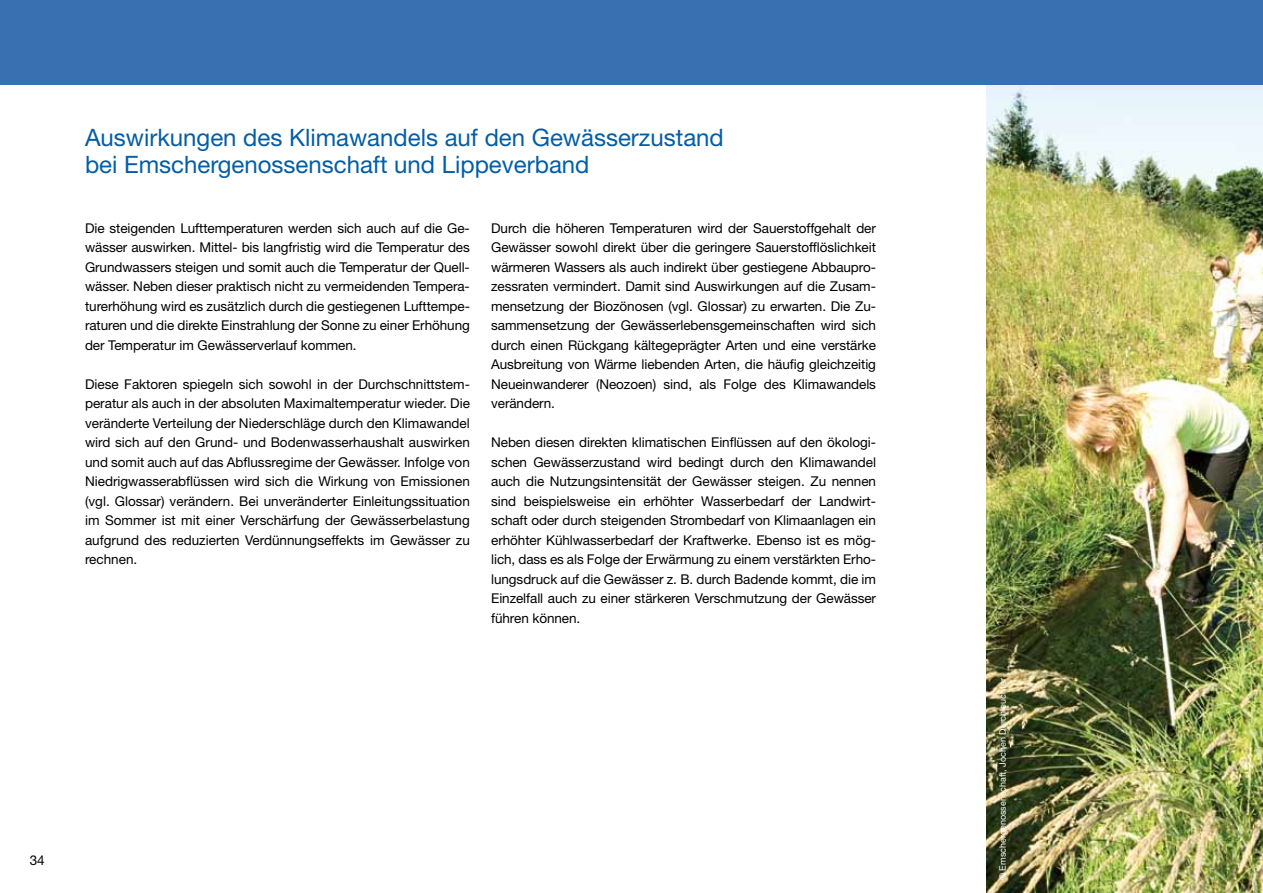
<style>
.page{position:relative;width:1263px;height:893px;background:#fff}
.page>*{position:absolute;margin:0;border:0;box-sizing:border-box;transform-origin:0 0}
.t1{font:24px/27px "Helvetica Neue LT Std";color:#045da5}
.t2{font:13.5px/19.5px "Helvetica Neue LT Std";letter-spacing:-.005em;color:#000;text-align:justify}
.t3{font:9px "Helvetica Neue LT Std";color:#fff}
</style>
<div class="page">
<img style="left:986px;top:85px;width:277px;height:808px">
<div style="left:0;top:0;width:1263px;height:85px;background:#3870b2"></div>
<h1 class="t1" style="left:85px;top:124px;width:640px">Auswirkungen des Klimawandels auf den Gewässerzustand bei Emschergenossenschaft und Lippeverband</h1>
<p class="t2" style="left:85px;top:218px;width:386px">Die steigenden Lufttemperaturen werden sich auch auf die Ge&shy;wässer auswirken. M ittel- bis langfristig wird die Temperatur des Grundwassers steigen und somit auch die Temperatur der Quell&shy;wässer. Neben dieser praktisch nicht zu vermeidenden Tempera&shy;turerhöhung wird es zusätzlich durch die gestiegenen Lufttempe&shy;raturen und die direkte Einstrahlung der Sonne zu einer Erhöhung der Temperatur im Gewässerverlauf kommen.</p>
<p class="t2" style="left:85px;top:374px;width:386px">Diese Faktoren spiegeln sich sowohl in der Durchschnittstem&shy;peratur als auch in der absoluten M aximaltemperatur wieder. Die veränderte Verteilung der Niederschläge durch den Klimawandel wird sich auf den Grund- und Bodenwasserhaushalt auswirken und somit auch auf das Abflussregime der Gewässer. I nfolge von Niedrigwasserabflüssen wird sich die Wirkung von Emissionen (vgl. Glossar) verändern. Bei unveränderter Einleitungssituation im Sommer ist mit einer Verschärfung der Gewässerbelastung aufgrund des reduzierten Verdünnungseffekts im Gewässer zu rechnen.</p>
<p class="t2" style="left:491px;top:218px;width:386px">Durch die höheren Temperaturen wird der Sauerstoffgehalt der Gewässer sowohl direkt über die geringere Sauerstofflöslichkeit wärmeren Wassers als auch indirekt über gestiegene Abbaupro&shy;zessraten vermindert. Damit sind Auswirkungen auf die Zusam&shy;mensetzung der Biozönosen (vgl. Glossar) zu erwarten. Die Zu&shy;sammensetzung der Gewässerlebensgemeinschaften wird sich durch einen Rückgang kältegeprägter Arten und eine verstärke Ausbreitung von Wärme liebenden Arten, die häufig gleichzeitig Neueinwanderer (Neozoen) sind, als Folge des Klimawandels verändern.</p>
<p class="t2" style="left:491px;top:432px;width:386px">Neben diesen direkten klimatischen Einflüssen auf den ökologi&shy;schen Gewässerzustand wird bedingt durch den Klimawandel auch die Nutzungsintensität der Gewässer steigen. Zu nennen sind beispielsweise ein erhöhter Wasserbedarf der Landwirt&shy;schaft oder durch steigenden Strombedarf von Klimaanlagen ein erhöhter Kühlwasserbedarf der Kraftwerke. Ebenso ist es mög&shy;lich, dass es als Folge der Erwärmung zu einem verstärkten Erho&shy;lungsdruck auf die Gewässer z. B. durch Badende kommt, die im Einzelfall auch zu einer stärkeren Verschmutzung der Gewässer führen können.</p>
<p class="t2" style="left:30px;top:850px;width:17px">34</p>
<p class="t3" style="left:997px;top:880px;width:203px;rotate:-90deg">© Emschergenossenschaft, Jochen Durchleuchter</p>
</div>
